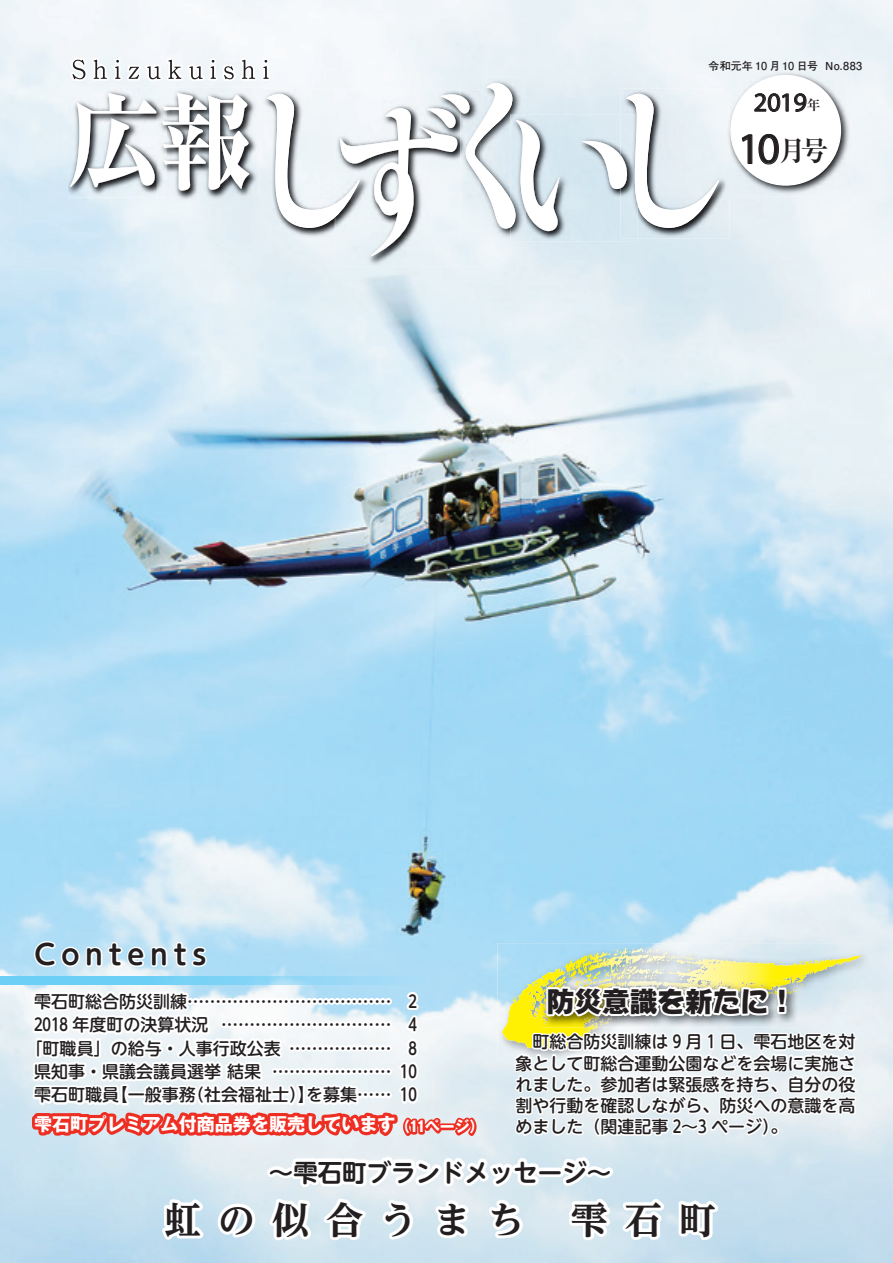
<style>
.page{position:relative;width:893px;height:1263px;background:#fff}
.page>*{position:absolute;margin:0;border:0;box-sizing:border-box;transform-origin:0 0}
.t1{font:43.8px "Century Old Style Std";color:#231f20}
.t2{font:700 expanded 37.2px "UD Reimin Pr 6 N";letter-spacing:.45em;color:#231f20}
.t3{font:800 27.6px "Gothic MB101 Pr 6 N";color:#231f20}
.t4{font:700 27.6px "UD Shin M Go Pr 6 N De";letter-spacing:.2em;color:#231f20}
.t5{font:700 27.45px "Ryumin Pr 6 N";color:#231f20}
.t6{font:26.55px "Century Old Style Std";color:#231f20}
.t7{font:700 24.45px "UD Shin M Go Pr 6 N De";color:#231f20}
.t8{font:700 18px "Gothic MB101 Pr 6 N";color:#fff}
.t9{font:500 16.95px/21.3px "UD Shin M Go Pr 6 N";color:#231f20;text-align:justify}
.t10{font:700 14.85px "Gothic MB101 Pr 6 N";color:#fff}
.t11{font:700 13.65px "Ryumin Pr 6 N";color:#231f20}
.t12{font:700 10.95px "Futo Go B101 Pr 6 N";letter-spacing:.01em;color:#231f20}
.s1{font-family:"Happy N Std"}
</style>
<div class="page">
<img style="left:0;top:0;width:893px;height:1263px">
<img style="left:719px;top:89px;width:11px;height:149px">
<img style="left:335px;top:256px;width:145px;height:11px">
<svg style="left:69px;top:55px;width:650px;height:201px"></svg>
<img style="left:725px;top:70px;width:127px;height:126px">
<img style="left:725px;top:89px;width:5px;height:107px">
<div style="left:731px;top:75px;width:109px;height:110px;background:#fff;border-radius:50%"></div>
<svg style="left:754px;top:93px;width:52px;height:19px"></svg>
<svg style="left:741px;top:134px;width:38px;height:31px"></svg>
<img style="left:863px;top:943px;width:9px;height:117px">
<img style="left:0;top:976px;width:20px;height:8px">
<svg style="left:20px;top:939px;width:843px;height:314px"></svg>
<p class="t12" style="left:708px;top:58px;width:111px">令和元年 10 月 10 日号</p>
<h3 class="t6" style="left:754px;top:86px;width:55px">2019</h3>
<h1 class="t1" style="left:738px;top:122px;width:44px">10</h1>
<p class="t12" style="left:825px;top:58px;width:39px">No.883</p>
<p class="t11" style="left:807px;top:94px;width:15px">年</p>
<h3 class="t5" style="left:779px;top:129px;width:51px">月号</h3>
<h3 class="t4" style="left:34px;top:931px;width:174px">CONTENTS</h3>
<p class="t9" style="left:34px;top:990px;width:359px">雫石町総合防災訓練....................................</p>
<p class="t9" style="left:34px;top:1013px;width:176px">₂01₈ 年度町の決算状況</p>
<p class="t9" style="left:221px;top:1013px;width:172px">..............................</p>
<p class="t9" style="left:26px;top:1036px;width:257px">「町職員」の給与・人事行政公表</p>
<p class="t9" style="left:289px;top:1036px;width:104px">..................</p>
<p class="t9" style="left:34px;top:1060px;width:228px">県知事・県議会議員選挙結果</p>
<p class="t9" style="left:272px;top:1060px;width:121px">.....................</p>
<p class="t9" style="left:111px;top:1083px;width:87px">【一般事務</p>
<p class="t9" style="left:187px;top:1083px;width:129px">（社会福祉士）】</p>
<p class="t9" style="left:34px;top:1083px;width:87px">雫石町職員</p>
<p class="t9" style="left:306px;top:1083px;width:87px">を募集......</p>
<p class="t9" style="left:408px;top:990px;width:10px">₂</p>
<p class="t9" style="left:408px;top:1013px;width:10px">₄</p>
<p class="t9" style="left:408px;top:1036px;width:10px">₈</p>
<p class="t9" style="left:400px;top:1060px;width:19px">10</p>
<p class="t9" style="left:400px;top:1083px;width:19px">10</p>
<p class="t8" style="left:34px;top:1109px;width:363px">雫石町プレミアム付商品券を販売しています</p>
<p class="t10" style="left:395px;top:1114px;width:91px">（11ページ(</p>
<h3 class="t3" style="left:547px;top:978px;width:250px">防災意識<span class="s1">を</span>新<span class="s1">たに</span>!</h3>
<p class="t9" style="left:515px;top:1030px;width:342px">　町総合防災訓練は ₉ 月 1 日、雫石地区を対象として町総合運動公園などを会場に実施されました。参加者は緊張感を持ち、自分の役割や行動を確認しながら、防災への意識を高めました（関連記事 ～₂ 3 ページ。(</p>
<h3 class="t7" style="left:269px;top:1151px;width:344px">～雫石町ブランドメッセージ~</h3>
<h2 class="t2" style="left:571px;top:1189px;width:147px">雫石町</h2>
<h2 class="t2" style="left:164px;top:1189px;width:362px">虹の似合うまち</h2>
</div>
